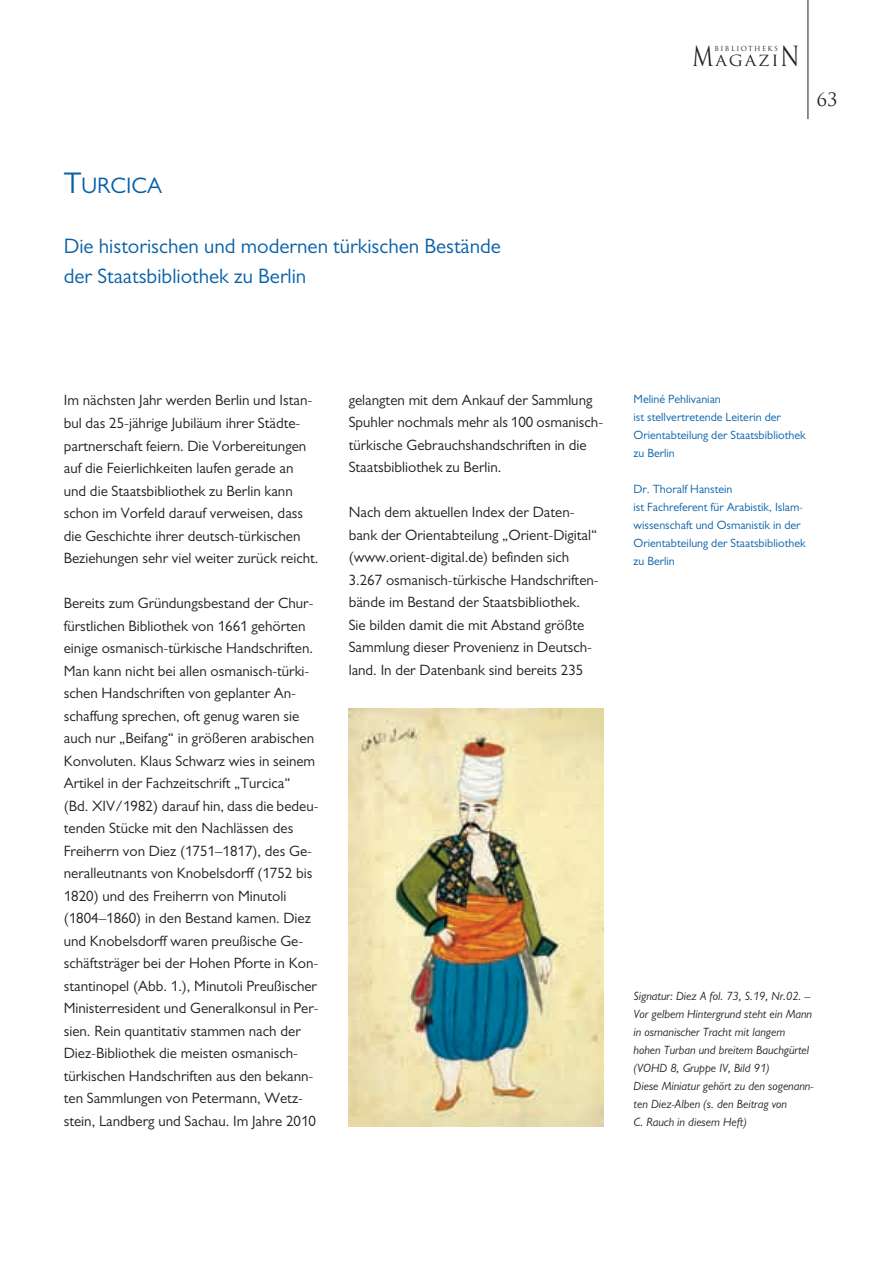
<style>
.page{position:relative;width:893px;height:1263px;background:#fff}
.page>*{position:absolute;margin:0;border:0;box-sizing:border-box;transform-origin:0 0}
.t1{font:22.5px "Gill SBB";color:#0760a8}
.t2{font:21px/30px "Gill SBB";color:#0760a8}
.t3{font:18px "Trajan";color:#231f20}
.t4{font:15px/22.5px "Gill SBB";color:#231f20}
.t5{font:15px "Trajan";letter-spacing:.105em;color:#231f20;scale:1.1 1}
.t6{font:italic 12px/18px "Gill SBB";color:#231f20}
.t7{font:12px/18px "Gill SBB";color:#0760a8}
.t8{font:6.75px "Trajan";letter-spacing:.21em;color:#231f20}
.s1{font-size:30px}
.s2{font-size:27px}
</style>
<div class="page">
<hr style="left:807px;top:0;width:1px;height:119px;background:#231f20">
<img style="left:349px;top:709px;width:255px;height:417px">
<h1 class="t1" style="left:64px;top:177px;width:100px"><span class="s1">T</span>URCICA</h1>
<h2 class="t2" style="left:64px;top:233px;width:439px">Die historischen und modernen türkischen Bestände der Staatsbibliothek zu Berlin</h2>
<p class="t5" style="left:692px;top:52px;width:99px"><span class="s2">M</span>AGAZI<span class="s2">N</span></p>
<p class="t8" style="left:714px;top:45px;width:65px">BIBLIOTHEKS</p>
<p class="t3" style="left:816px;top:89px;width:23px">63</p>
<p class="t4" style="left:64px;top:391px;width:256px">Im nächsten Jahr werden Berlin und Istan&shy;bul das 25-jährige Jubiläum ihrer Städte&shy;partnerschaft feiern. Die Vorbereitungen auf die Feierlichkeiten laufen gerade an und die Staatsbibliothek zu Berlin kann schon im Vorfeld darauf verweisen, dass die Geschichte ihrer deutsch-türkischen Beziehungen sehr viel weiter zurück reicht.</p>
<p class="t4" style="left:64px;top:593px;width:256px">Bereits zum Gründungsbestand der Chur&shy;fürstlichen Bibliothek von 1661 gehörten einige osmanisch-türkische Handschriften.<br>Man kann nicht bei allen osmanisch-türki&shy;schen Handschriften von geplanter An - schaffung sprechen, oft genug waren sie auch nur „Beifang“ in größeren arabischen Konvoluten. Klaus Schwarz wies in seinem Artikel in der Fachzeitschrift „Turcica“ (Bd. XIV/1982) darauf hin, dass die bedeu&shy;tenden Stücke mit den Nachlässen des Freiherrn von Diez (1751–1817), des Ge - neralleutnants von Knobelsdorff (1752 bis 1820) und des Freiherrn von Minutoli (1804–1860) in den Bestand kamen. Diez und Knobelsdorff waren preußische Ge - schäftsträger bei der Hohen Pforte in Kon&shy;stantinopel (Abb. 1.), Minutoli Preußischer Ministerresident und Generalkonsul in Per&shy;sien. Rein quantitativ stammen nach der Diez-Bibliothek die meisten osmanisch&shy;türkischen Handschriften aus den bekann&shy;ten Sammlungen von Petermann, Wetz&shy;stein, Landberg und Sachau. Im Jahre 2010</p>
<p class="t4" style="left:349px;top:390px;width:256px">gelangten mit dem Ankauf der Sammlung Spuhler nochmals mehr als 100 osmanisch&shy;türkische Gebrauchshandschriften in die Staatsbibliothek zu Berlin.</p>
<p class="t4" style="left:349px;top:503px;width:252px">Nach dem aktuellen Index der Daten&shy;bank der Orientabteilung „Orient-Digital“ (www.orient-digital.de) befinden sich 3.267 osmanisch-türkische Handschriften&shy;bände im Bestand der Staatsbibliothek.<br>Sie bilden damit die mit Abstand größte Sammlung dieser Provenienz in Deutsch&shy;land. In der Datenbank sind bereits 235</p>
<p class="t7" style="left:634px;top:391px;width:174px">Meliné Pehlivanian<br>ist stellvertretende Leiterin der<br>Orientabteilung der Staatsbibliothek zu Berlin</p>
<p class="t7" style="left:634px;top:481px;width:174px">Dr. Thoralf Hanstein<br>ist Fachreferent für Arabistik, Islam&shy;wissenschaft und Osmanistik in der<br>Orientabteilung der Staatsbibliothek zu Berlin</p>
<p class="t6" style="left:634px;top:988px;width:181px">Signatur: Diez A fol. 73, S.19, Nr.02. – Vor gelbem Hintergrund steht ein Mann in osmanischer Tracht mit langem hohen Turban und breitem Bauchgürtel (VOHD 8, Gruppe IV, Bild 91)<br>Diese Miniatur gehört zu den sogenann&shy;ten Diez-Alben (s. den Beitrag von<br>C. Rauch in diesem Heft)</p>
</div>
